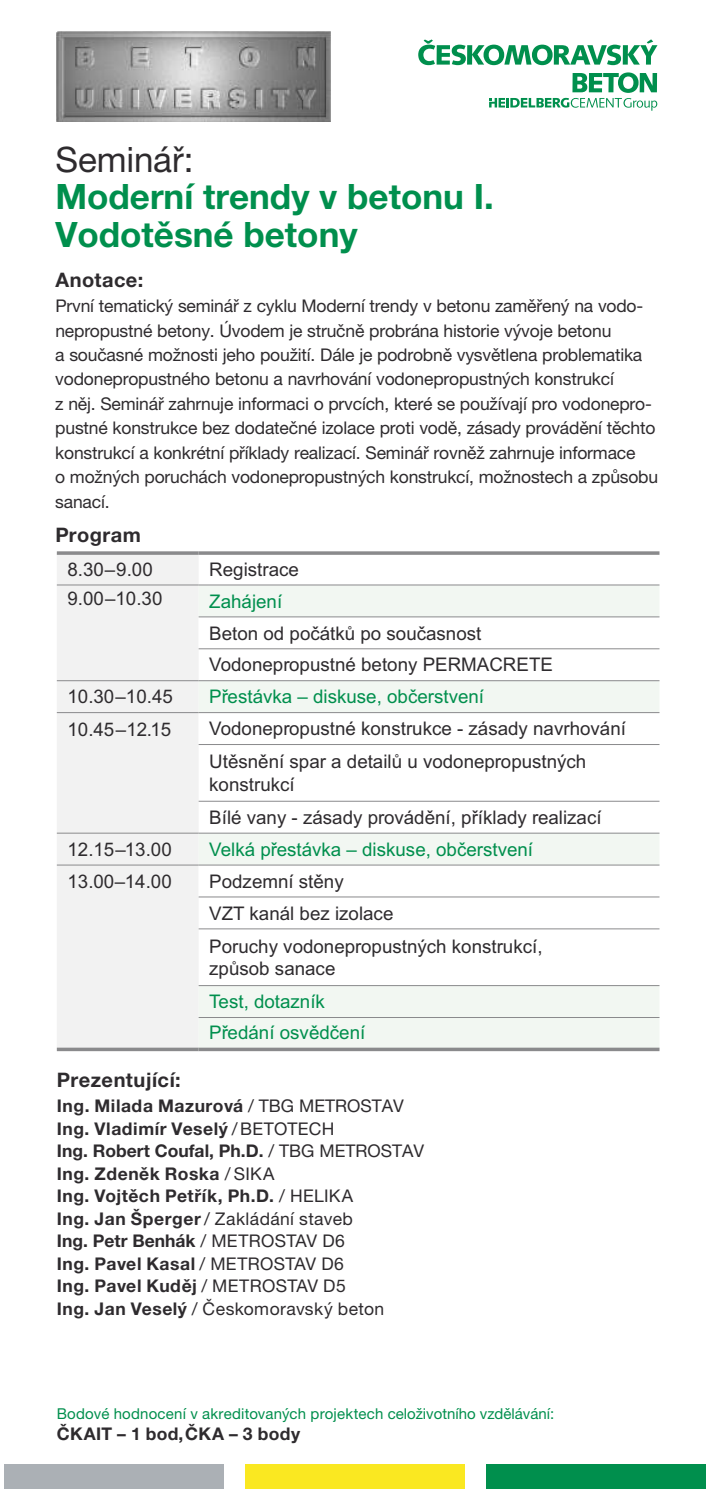
<style>
.page{position:relative;width:709px;height:1489px;background:#fff}
.page>*{position:absolute;margin:0;border:0;box-sizing:border-box;transform-origin:0 0}
.t1{font:700 35px/37.8px "Helvetica Neue LT Pro";color:#008f4d}
.t2{font:35px "Helvetica Neue LT Pro";color:#2e2b2e}
.t3{font:700 20px "Helvetica Neue LT Pro";letter-spacing:.02em;color:#2e2b2e}
.t4{font:18.75px/33px "Arial";color:#2e2b2e}
.t5{font:18.75px/31.2px "Arial";color:#008f4d}
.t6{font:17.5px/24.5px "Helvetica Neue LT Pro";letter-spacing:-.01em;color:#2e2b2e}
.t7{font:700 17.5px/22.5px "Helvetica Neue LT Pro";letter-spacing:.03em;color:#2e2b2e}
.t8{font:17.5px/22.5px "Helvetica Neue LT Pro";letter-spacing:.02em;color:#2e2b2e}
.t9{font:700 17.5px "Helvetica Neue LT Pro";color:#2e2b2e}
.t10{font:15px "Helvetica Neue LT Pro";color:#008f4d}
.s1{font-weight:400}
.s2{font-weight:700}
</style>
<div class="page">
<div style="left:4px;top:1463px;width:220px;height:25px;background:#abb0b5"></div>
<div style="left:245px;top:1463px;width:220px;height:25px;background:#fae821"></div>
<div style="left:486px;top:1463px;width:220px;height:25px;background:#008f4d"></div>
<svg style="left:418px;top:39px;width:239px;height:26px"></svg>
<svg style="left:489px;top:72px;width:168px;height:39px"></svg>
<img style="left:57px;top:32px;width:274px;height:90px">
<div style="left:57px;top:555px;width:142px;height:492px;background:#f2f2f2"></div>
<svg style="left:199px;top:585px;width:460px;height:462px;fill:#f2f7f2"></svg>
<svg style="left:199px;top:617px;width:460px;height:279px"></svg>
<svg style="left:57px;top:551px;width:142px;height:4px"></svg>
<svg style="left:199px;top:551px;width:460px;height:4px;background:#989899"></svg>
<hr style="left:57px;top:584px;width:142px;height:1px;background:#8a8a8c">
<hr style="left:199px;top:584px;width:460px;height:1px;background:#8a8a8c">
<hr style="left:199px;top:616px;width:460px;height:1px;background:#8a8a8c">
<hr style="left:199px;top:648px;width:460px;height:1px;background:#8a8a8c">
<hr style="left:57px;top:680px;width:142px;height:1px;background:#8a8a8c">
<hr style="left:57px;top:712px;width:142px;height:1px;background:#8a8a8c">
<hr style="left:199px;top:744px;width:460px;height:1px;background:#8a8a8c">
<hr style="left:199px;top:800px;width:460px;height:1px;background:#8a8a8c">
<hr style="left:57px;top:832px;width:142px;height:1px;background:#8a8a8c">
<hr style="left:57px;top:864px;width:142px;height:1px;background:#8a8a8c">
<hr style="left:199px;top:896px;width:460px;height:1px;background:#8a8a8c">
<hr style="left:199px;top:928px;width:460px;height:1px;background:#8a8a8c">
<svg style="left:57px;top:1047px;width:142px;height:4px"></svg>
<hr style="left:199px;top:985px;width:460px;height:1px;background:#8a8a8c">
<hr style="left:199px;top:1016px;width:460px;height:1px;background:#8a8a8c">
<svg style="left:199px;top:1047px;width:460px;height:4px;background:#9b9c9c"></svg>
<hr style="left:199px;top:680px;width:460px;height:1px;background:#8a8a8c">
<hr style="left:199px;top:712px;width:460px;height:1px;background:#8a8a8c">
<hr style="left:199px;top:832px;width:460px;height:1px;background:#8a8a8c">
<hr style="left:199px;top:864px;width:460px;height:1px;background:#8a8a8c">
<h1 class="t2" style="left:55px;top:146px;width:140px">Seminář:</h1>
<h1 class="t1" style="left:55px;top:183px;width:440px">Moderní trendy v betonu I.<br>Vodotěsné betony</h1>
<p class="t3" style="left:55px;top:272px;width:89px">Anotace:</p>
<p class="t6" style="left:55px;top:296px;width:604px">První tematický seminář z cyklu Moderní trendy v betonu zaměřený na vodo&shy;nepropustné betony. Úvodem je stručně probrána historie vývoje betonu<br>a současné možnosti jeho použití. Dále je podrobně vysvětlena problematika vodonepropustného betonu a navrhování vodonepropustných konstrukcí<br>z něj. Seminář zahrnuje informaci o prvcích, které se používají pro vodonepro&shy;pustné konstrukce bez dodatečné izolace proti vodě, zásady provádění těchto konstrukcí a konkrétní příklady realizací. Seminář rovněž zahrnuje informace<br>o možných poruchách vodonepropustných konstrukcí, možnostech a způsobu sanací.</p>
<p class="t3" style="left:55px;top:527px;width:87px">Program</p>
<p class="t4" style="left:67px;top:554px;width:87px">8.30–9.00</p>
<p class="t4" style="left:209px;top:555px;width:91px">Registrace</p>
<p class="t4" style="left:67px;top:584px;width:96px">9.00–10.30</p>
<p class="t5" style="left:209px;top:587px;width:74px">Zahájení</p>
<p class="t4" style="left:209px;top:618px;width:345px;line-height:32px">Beton od počátků po současnost<br>Vodonepropustné betony PERMACRETE</p>
<p class="t4" style="left:67px;top:682px;width:107px">10.30–10.45</p>
<p class="t5" style="left:209px;top:682px;width:276px">Přestávka – diskuse, občerstvení</p>
<p class="t4" style="left:67px;top:714px;width:105px">10.45–12.15</p>
<p class="t4" style="left:209px;top:713px;width:418px">Vodonepropustné konstrukce - zásady navrhování<br>Utěsnění spar a detailů u vodonepropustných</p>
<p class="t4" style="left:209px;top:769px;width:394px">konstrukcí<br>Bílé vany - zásady provádění, příklady realizací</p>
<p class="t4" style="left:67px;top:834px;width:106px">12.15–13.00</p>
<p class="t5" style="left:209px;top:835px;width:325px">Velká přestávka – diskuse, občerstvení</p>
<p class="t4" style="left:67px;top:867px;width:106px">13.00–14.00</p>
<p class="t4" style="left:209px;top:866px;width:335px">Podzemní stěny<br>VZT kanál bez izolace<br>Poruchy vodonepropustných konstrukcí,</p>
<p class="t4" style="left:209px;top:953px;width:128px">způsob sanace</p>
<p class="t5" style="left:209px;top:987px;width:157px">Test, dotazník<br>Předání osvědčení</p>
<p class="t3" style="left:57px;top:1072px;width:125px">Prezentující:</p>
<p class="t7" style="left:57px;top:1097px;width:348px">Ing. Milada Mazurová <span class="s1">/ TBG METROSTAV<br></span>Ing. Vladimír Veselý <span class="s1">/BETOTECH</span></p>
<p class="t7" style="left:57px;top:1164px;width:298px">Ing. Zdeněk Roska <span class="s1">/ SIKA<br></span>Ing. Vojtěch Petřík, Ph.D. <span class="s1">/ HELIKA<br></span>Ing. Jan Šperger <span class="s1">/ Zakládání staveb</span></p>
<p class="t8" style="left:57px;top:1254px;width:329px"><span class="s2">Ing. Pavel Kasal</span> / METROSTAV D6<br><span class="s2">Ing. Pavel Kuděj</span> / METROSTAV D5<br><span class="s2">Ing. Jan Veselý</span> / Českomoravský beton</p>
<p class="t9" style="left:57px;top:1144px;width:369px">Ing. Robert Coufal, Ph.D. <span class="s1">/ TBG METROSTAV</span></p>
<p class="t9" style="left:57px;top:1234px;width:289px">Ing. Petr Benhák <span class="s1">/ METROSTAV D6</span></p>
<p class="t10" style="left:57px;top:1408px;width:499px">Bodové hodnocení v akreditovaných projektech celoživotního vzdělávání:</p>
<p class="t7" style="left:57px;top:1424px;width:245px">ČKAIT – 1 bod, ČKA – 3 body</p>
</div>
